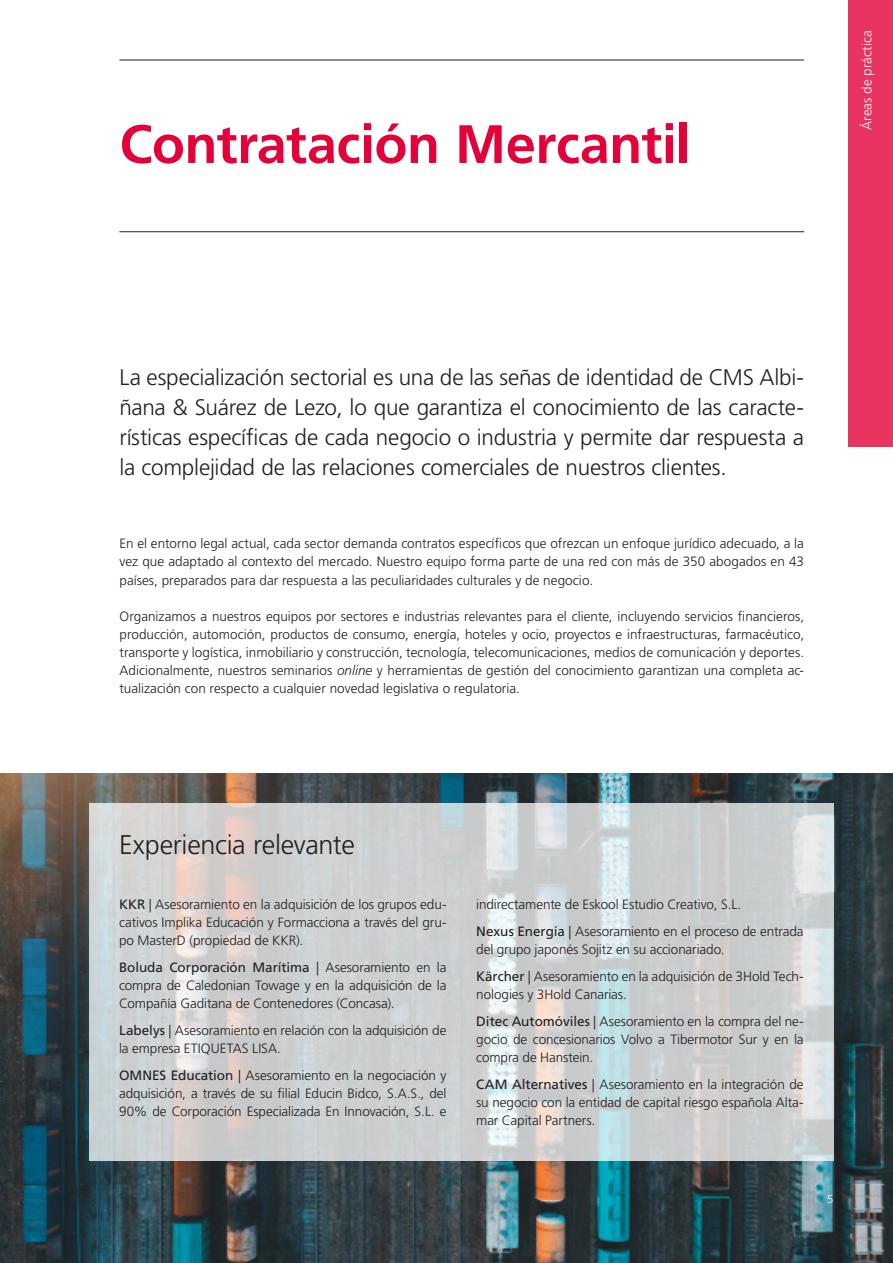
<style>
.page{position:relative;width:893px;height:1263px;background:#fff}
.page>*{position:absolute;margin:0;border:0;box-sizing:border-box;transform-origin:0 0}
.Head_5___line___38_45_6pt___Light___blac{font:700 54px "Frutiger LT Pro";letter-spacing:-.01em;color:#e40039}
.Head_1___18_21_6pt___Light___black{font:300 27px "Frutiger LT Pro";letter-spacing:-.01em;color:#231f20}
.Intro_3___15_20pt___Light___black{font:300 22.5px/30px "Frutiger LT Pro";letter-spacing:-.01em;color:#231f20;text-align:justify}
.Copy___9_12pt___Light___black{font:300 13.5px/18px "Frutiger LT Pro";letter-spacing:-.005em;color:#231f20;text-align:justify}
.Register___9_12pt___Light___black{font:300 13.5px "Frutiger LT Pro";letter-spacing:.005em;color:#fff}
.Page___right___7_5_10pt___Light___black{font:300 11.25px "Frutiger LT Pro";color:#fff}
.s1{font-style:italic}
.s2{font-weight:400}
</style>
<div class="page">
<img style="left:0;top:774px;width:893px;height:489px">
<hr style="left:119px;top:60px;width:685px;height:1px;background:#231f20">
<hr style="left:119px;top:231px;width:685px;height:1px;background:#231f20">
<svg style="left:89px;top:804px;width:744px;height:357px;background:#cfd2d2"></svg>
<div style="left:848px;top:0;width:45px;height:446px;background:#e93361"></div>
<p class="Head_5___line___38_45_6pt___Light___blac" style="left:119px;top:112px;width:573px">Contratación Mercantil</p>
<p class="Register___9_12pt___Light___black" style="left:859px;top:130px;width:101px;rotate:-90deg">Áreas de práctica</p>
<p class="Intro_3___15_20pt___Light___black" style="left:119px;top:362px;width:686px">La especialización sectorial es una de las señas de identidad de CMS Albi&shy;ñana &amp; Suárez de Lezo, lo que garantiza el conocimiento de las caracte&shy;rísticas específicas de cada negocio o industria y permite dar respuesta a la complejidad de las relaciones comerciales de nuestros clientes.</p>
<p class="Copy___9_12pt___Light___black" style="left:119px;top:535px;width:686px">En el entorno legal actual, cada sector demanda contratos específicos que ofrezcan un enfoque jurídico adecuado, a la vez que adaptado al contexto del mercado. Nuestro equipo forma parte de una red con más de 350 abogados en 43 países, preparados para dar respuesta a las peculiaridades culturales y de negocio.</p>
<p class="Copy___9_12pt___Light___black" style="left:119px;top:607px;width:686px">Organizamos a nuestros equipos por sectores e industrias relevantes para el cliente, incluyendo servicios financieros, producción, automoción, productos de consumo, energía, hoteles y ocio, proyectos e infraestructuras, farmacéutico, transporte y logística, inmobiliario y construcción, tecnología, telecomunicaciones, medios de comunicación y deportes.<br>Adicionalmente, nuestros seminarios <span class="s1">online</span> y herramientas de gestión del conocimiento garantizan una completa ac&shy;tualización con respecto a cualquier novedad legislativa o regulatoria.</p>
<p class="Head_1___18_21_6pt___Light___black" style="left:119px;top:829px;width:237px">Experiencia relevante</p>
<p class="Copy___9_12pt___Light___black" style="left:119px;top:895px;width:329px"><span class="s2">KKR</span> | Asesoramiento en la adquisición de los grupos edu&shy;cativos Implika Educación y Formacciona a través del gru&shy;po MasterD (propiedad de KKR).</p>
<p class="Copy___9_12pt___Light___black" style="left:119px;top:958px;width:329px"><span class="s2">Boluda Corporación Marítima</span> | Asesoramiento en la compra de Caledonian Towage y en la adquisición de la Compañía Gaditana de Contenedores (Concasa).</p>
<p class="Copy___9_12pt___Light___black" style="left:119px;top:1021px;width:329px"><span class="s2">Labelys</span> | Asesoramiento en relación con la adquisición de la empresa ETIQUETAS LISA.</p>
<p class="Copy___9_12pt___Light___black" style="left:119px;top:1066px;width:329px"><span class="s2">OMNES Education</span> | Asesoramiento en la negociación y adquisición, a través de su filial Educin Bidco, S.A.S., del 90% de Corporación Especializada En Innovación, S.L. e</p>
<p class="Copy___9_12pt___Light___black" style="left:476px;top:895px;width:266px">indirectamente de Eskool Estudio Creativo, S.L.</p>
<p class="Copy___9_12pt___Light___black" style="left:476px;top:922px;width:329px"><span class="s2">Nexus Energía</span> | Asesoramiento en el proceso de entrada del grupo japonés Sojitz en su accionariado.</p>
<p class="Copy___9_12pt___Light___black" style="left:476px;top:967px;width:329px"><span class="s2">Kärcher</span> | Asesoramiento en la adquisición de 3Hold Tech&shy;nologies y 3Hold Canarias.</p>
<p class="Copy___9_12pt___Light___black" style="left:476px;top:1012px;width:329px"><span class="s2">Ditec Automóviles</span> | Asesoramiento en la compra del ne&shy;gocio de concesionarios Volvo a Tibermotor Sur y en la compra de Hanstein.</p>
<p class="Copy___9_12pt___Light___black" style="left:476px;top:1075px;width:329px"><span class="s2">CAM Alternatives</span> | Asesoramiento en la integración de su negocio con la entidad de capital riesgo española Alta&shy;mar Capital Partners.</p>
<p class="Page___right___7_5_10pt___Light___black" style="left:827px;top:1193px;width:8px">5</p>
</div>
